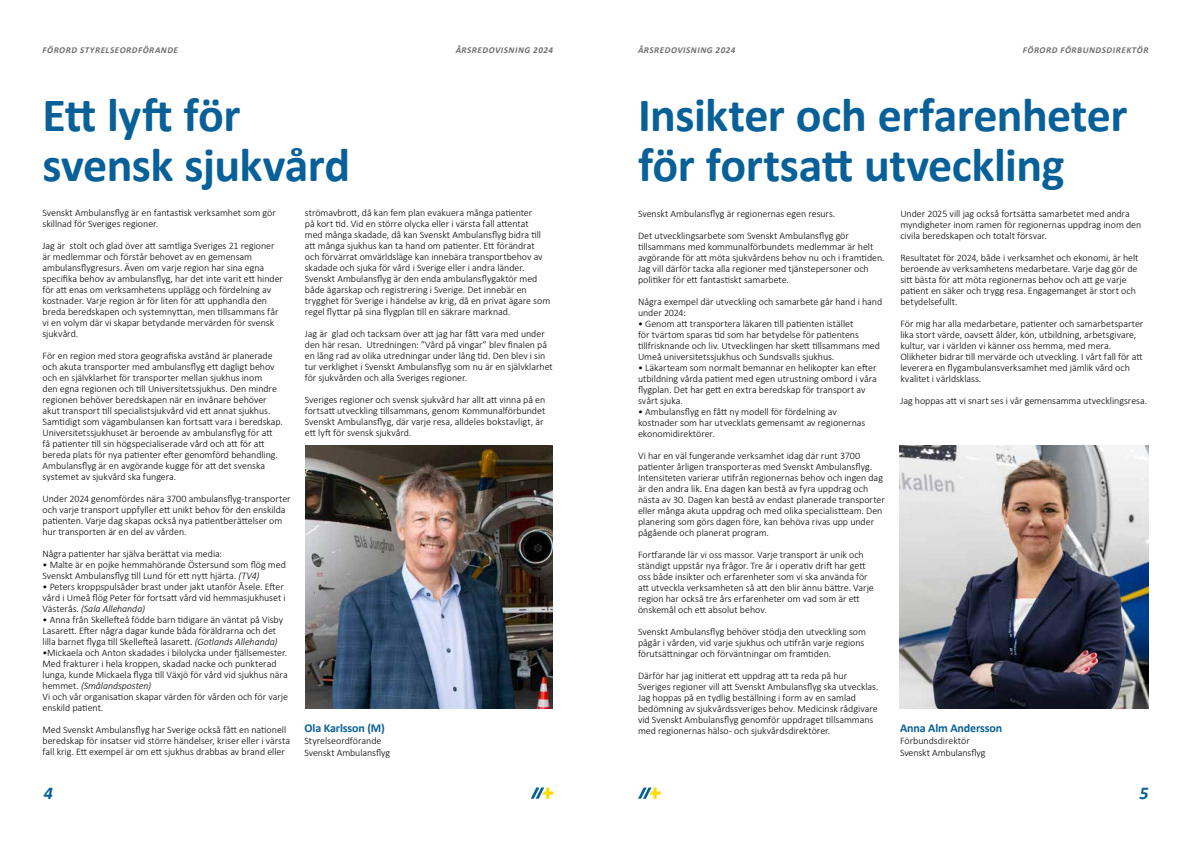
<style>
.page{position:relative;width:1191px;height:842px;background:#fff}
.page>*{position:absolute;margin:0;border:0;box-sizing:border-box;transform-origin:0 0}
.t1{font:700 48px/50px "Calibri";letter-spacing:-.01em;color:#086099}
.t2{font:italic 700 18px "Calibri";color:#086099}
.t3{font:700 12px "Calibri";letter-spacing:-.01em;color:#086099}
.t4{font:300 10px/11px "Calibri";letter-spacing:-.005em;color:#000}
.t5{font:italic 700 9px "Calibri";letter-spacing:.06em;color:#706f6f}
.s1{font-style:italic}
</style>
<div class="page">
<svg style="left:531px;top:787px;width:22px;height:12px"></svg>
<svg style="left:638px;top:787px;width:22px;height:12px"></svg>
<img style="left:899px;top:445px;width:249px;height:263px">
<img style="left:305px;top:445px;width:248px;height:263px">
<p class="t5" style="left:456px;top:44px;width:99px">ÅRSREDOVISNING 2024</p>
<p class="t5" style="left:638px;top:44px;width:99px">ÅRSREDOVISNING 2024</p>
<p class="t5" style="left:43px;top:44px;width:137px">FÖRORD STYRELSEORDFÖRANDE</p>
<p class="t5" style="left:1022px;top:44px;width:127px">FÖRORD FÖRBUNDSDIREKTÖR</p>
<h1 class="t1" style="left:43px;top:88px;width:309px">Ett lyft för svensk sjukvård</h1>
<p class="t4" style="left:43px;top:207px;width:235px">Svenskt Ambulansflyg är en fantastisk verksamhet som gör skillnad för Sveriges regioner.</p>
<p class="t4" style="left:43px;top:240px;width:242px">Jag är stolt och glad över att samtliga Sveriges 21 regioner är medlemmar och förstår behovet av en gemensam ambulansflygresurs. Även om varje region har sina egna specifika behov av ambulansflyg, har det inte varit ett hinder för att enas om verksamhetens upplägg och fördelning av kostnader. Varje region är för liten för att upphandla den breda beredskapen och systemnyttan, men tillsammans får vi en volym där vi skapar betydande mervärden för svensk sjukvård.</p>
<p class="t4" style="left:43px;top:350px;width:242px">För en region med stora geografiska avstånd är planerade och akuta transporter med ambulansflyg ett dagligt behov och en självklarhet för transporter mellan sjukhus inom<br>den egna regionen och till Universitetssjukhus. Den mindre regionen behöver beredskapen när en invånare behöver akut transport till specialistsjukvård vid ett annat sjukhus.<br>Samtidigt som vägambulansen kan fortsatt vara i beredskap.<br>Universitetssjukhuset är beroende av ambulansflyg för att<br>få patienter till sin högspecialiserade vård och att för att bereda plats för nya patienter efter genomförd behandling.<br>Ambulansflyg är en avgörande kugge för att det svenska systemet av sjukvård ska fungera.</p>
<p class="t4" style="left:43px;top:493px;width:250px">Under 2024 genomfördes nära 3700 ambulansflyg-transporter och varje transport uppfyller ett unikt behov för den enskilda patienten. Varje dag skapas också nya patientberättelser om hur transporten är en del av vården.</p>
<p class="t4" style="left:43px;top:548px;width:181px">Några patienter har själva berättat via media:</p>
<p class="t4" style="left:43px;top:559px;width:245px">• Malte är en pojke hemmahörande Östersund som flög med<br>Svenskt Ambulansflyg till Lund för ett nytt hjärta. <span class="s1">(TV4)</span></p>
<p class="t4" style="left:43px;top:581px;width:245px">• Peters kroppspulsåder brast under jakt utanför Åsele. Efter vård i Umeå flög Peter för fortsatt vård vid hemmasjukhuset i<br>Västerås. <span class="s1">(Sala Allehanda)</span></p>
<p class="t4" style="left:43px;top:614px;width:242px">• Anna från Skellefteå födde barn tidigare än väntat på Visby<br>Lasarett. Efter några dagar kunde båda föräldrarna och det lilla barnet flyga till Skellefteå lasarett. <span class="s1">(Gotlands Allehanda)</span></p>
<p class="t4" style="left:43px;top:647px;width:247px">•Mickaela och Anton skadades i bilolycka under fjällsemester.<br>Med frakturer i hela kroppen, skadad nacke och punkterad lunga, kunde Mickaela flyga till Växjö för vård vid sjukhus nära hemmet. <span class="s1">(Smålandsposten)<br></span>Vi och vår organisation skapar värden för vården och för varje enskild patient.</p>
<p class="t4" style="left:43px;top:724px;width:249px">Med Svenskt Ambulansflyg har Sverige också fått en nationell beredskap för insatser vid större händelser, kriser eller i värsta fall krig. Ett exempel är om ett sjukhus drabbas av brand eller</p>
<p class="t4" style="left:305px;top:207px;width:247px">strömavbrott, då kan fem plan evakuera många patienter<br>på kort tid. Vid en större olycka eller i värsta fall attentat<br>med många skadade, då kan Svenskt Ambulansflyg bidra till att många sjukhus kan ta hand om patienter. Ett förändrat och förvärrat omvärldsläge kan innebära transportbehov av skadade och sjuka för vård i Sverige eller i andra länder.<br>Svenskt Ambulansflyg är den enda ambulansflygaktör med både ägarskap och registrering i Sverige. Det innebär en trygghet för Sverige i händelse av krig, då en privat ägare som regel flyttar på sina flygplan till en säkrare marknad.</p>
<p class="t4" style="left:305px;top:328px;width:249px">Jag är glad och tacksam över att jag har fått vara med under den här resan. Utredningen: ”Vård på vingar” blev finalen på en lång rad av olika utredningar under lång tid. Den blev i sin tur verklighet i Svenskt Ambulansflyg som nu är en självklarhet för sjukvården och alla Sveriges regioner.</p>
<p class="t4" style="left:305px;top:394px;width:242px">Sveriges regioner och svensk sjukvård har allt att vinna på en fortsatt utveckling tillsammans, genom Kommunalförbundet Svenskt Ambulansflyg, där varje resa, alldeles bokstavligt, är ett lyft för svensk sjukvård.</p>
<p class="t3" style="left:304px;top:720px;width:82px">Ola Karlsson (M)</p>
<p class="t4" style="left:304px;top:735px;width:87px;line-height:12px">Styrelseordförande<br>Svenskt Ambulansflyg</p>
<h1 class="t1" style="left:638px;top:88px;width:491px">Insikter och erfarenheter för fortsatt utveckling</h1>
<p class="t4" style="left:638px;top:208px;width:199px">Svenskt Ambulansflyg är regionernas egen resurs.</p>
<p class="t4" style="left:638px;top:230px;width:248px">Det utvecklingsarbete som Svenskt Ambulansflyg gör tillsammans med kommunalförbundets medlemmar är helt avgörande för att möta sjukvårdens behov nu och i framtiden.<br>Jag vill därför tacka alla regioner med tjänstepersoner och politiker för ett fantastiskt samarbete.</p>
<p class="t4" style="left:638px;top:296px;width:246px">Några exempel där utveckling och samarbete går hand i hand under 2024:</p>
<p class="t4" style="left:638px;top:318px;width:243px">• Genom att transportera läkaren till patienten istället<br>för tvärtom sparas tid som har betydelse för patientens tillfrisknande och liv. Utvecklingen har skett tillsammans med Umeå universitetssjukhus och Sundsvalls sjukhus.</p>
<p class="t4" style="left:638px;top:362px;width:240px">• Läkarteam som normalt bemannar en helikopter kan efter utbildning vårda patient med egen utrustning ombord i våra flygplan. Det har gett en extra beredskap för transport av svårt sjuka.</p>
<p class="t4" style="left:638px;top:406px;width:229px">• Ambulansflyg en fått ny modell för fördelning av kostnader som har utvecklats gemensamt av regionernas ekonomidirektörer.</p>
<p class="t4" style="left:638px;top:450px;width:248px">Vi har en väl fungerande verksamhet idag där runt 3700 patienter årligen transporteras med Svenskt Ambulansflyg.<br>Intensiteten varierar utifrån regionernas behov och ingen dag är den andra lik. Ena dagen kan bestå av fyra uppdrag och nästa av 30. Dagen kan bestå av endast planerade transporter eller många akuta uppdrag och med olika specialistteam. Den planering som görs dagen före, kan behöva rivas upp under pågående och planerat program.</p>
<p class="t4" style="left:638px;top:549px;width:237px">Fortfarande lär vi oss massor. Varje transport är unik och ständigt uppstår nya frågor. Tre år i operativ drift har gett oss både insikter och erfarenheter som vi ska använda för att utveckla verksamheten så att den blir ännu bättre. Varje region har också tre års erfarenheter om vad som är ett önskemål och ett absolut behov.</p>
<p class="t4" style="left:638px;top:626px;width:229px">Svenskt Ambulansflyg behöver stödja den utveckling som pågår i vården, vid varje sjukhus och utifrån varje regions förutsättningar och förväntningar om framtiden.</p>
<p class="t4" style="left:638px;top:670px;width:242px">Därför har jag initierat ett uppdrag att ta reda på hur Sveriges regioner vill att Svenskt Ambulansflyg ska utvecklas.<br>Jag hoppas på en tydlig beställning i form av en samlad bedömning av sjukvårdssveriges behov. Medicinsk rådgivare vid Svenskt Ambulansflyg genomför uppdraget tillsammans med regionernas hälso- och sjukvårdsdirektörer.</p>
<p class="t4" style="left:900px;top:208px;width:242px">Under 2025 vill jag också fortsätta samarbetet med andra myndigheter inom ramen för regionernas uppdrag inom den civila beredskapen och totalt försvar.</p>
<p class="t4" style="left:900px;top:252px;width:240px">Resultatet för 2024, både i verksamhet och ekonomi, är helt beroende av verksamhetens medarbetare. Varje dag gör de sitt bästa för att möta regionernas behov och att ge varje patient en säker och trygg resa. Engagemanget är stort och betydelsefullt.</p>
<p class="t4" style="left:900px;top:318px;width:244px">För mig har alla medarbetare, patienter och samarbetsparter lika stort värde, oavsett ålder, kön, utbildning, arbetsgivare, kultur, var i världen vi känner oss hemma, med mera.<br>Olikheter bidrar till mervärde och utveckling. I vårt fall för att leverera en flygambulansverksamhet med jämlik vård och kvalitet i världsklass.</p>
<p class="t4" style="left:900px;top:395px;width:248px">Jag hoppas att vi snart ses i vår gemensamma utvecklingsresa.</p>
<p class="t3" style="left:900px;top:720px;width:104px">Anna Alm Andersson</p>
<p class="t4" style="left:900px;top:735px;width:87px;line-height:12px">Förbundsdirektör<br>Svenskt Ambulansflyg</p>
<h2 class="t2" style="left:44px;top:782px;width:11px">4</h2>
<h2 class="t2" style="left:1139px;top:782px;width:11px">5</h2>
</div>
